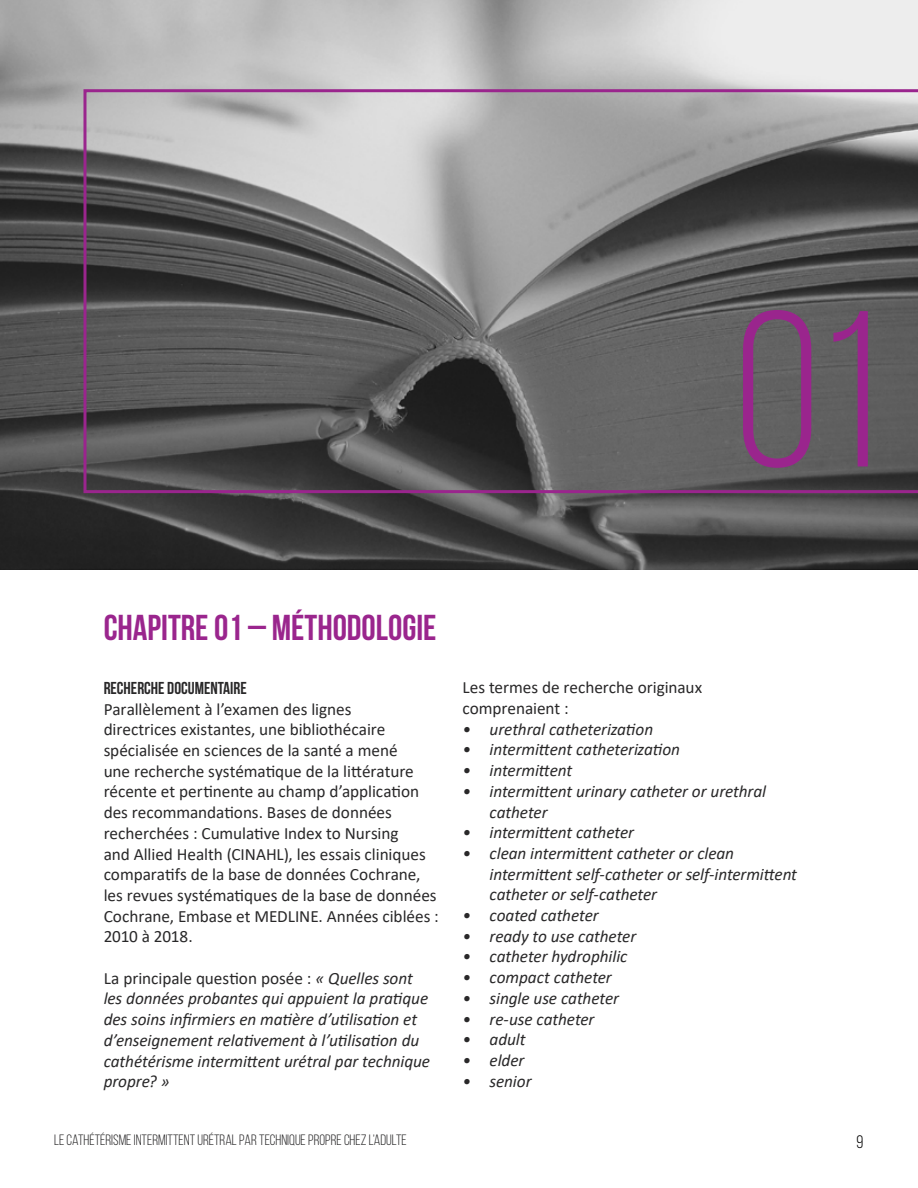
<style>
.page{position:relative;width:918px;height:1188px;background:#fff}
.page>*{position:absolute;margin:0;border:0;box-sizing:border-box;transform-origin:0 0}
.t1{font:221.7px "Bebas Neue";color:#9a258d}
.t2{font:700 36px "Bebas Neue";color:#9a258d}
.t3{font:18px "Bebas Neue";color:#000}
.t4{font:italic 17.25px/20.7px "Calibri";letter-spacing:-.005em;color:#292829}
.t5{font:17.25px/20.7px "Calibri";letter-spacing:-.005em;color:#292829}
.t6{font:700 17.25px "Bebas Neue";color:#292829}
.t7{font:15px "Bebas Neue";color:#292829}
.s1{font-style:normal}
</style>
<div class="page">
<img style="left:0;top:0;width:918px;height:570px">
<svg style="left:83px;top:89px;width:835px;height:404px;background:#716f71"></svg>
<h1 class="t1" style="left:735px;top:271px;width:148px">01</h1>
<h2 class="t2" style="left:104px;top:608px;width:334px">CHAPITRE 01 – MÉTHODOLOGIE</h2>
<p class="t6" style="left:104px;top:678px;width:145px">RECHERCHE DOCUMENTAIRE</p>
<p class="t5" style="left:104px;top:698px;width:337px">Parallèlement à l’examen des lignes<br>directrices existantes, une bibliothécaire spécialisée en sciences de la santé a mené<br>une recherche systématique de la littérature récente et pertinente au champ d’application des recommandations. Bases de données recherchées : Cumulative Index to Nursing<br>and Allied Health (CINAHL), les essais cliniques comparatifs de la base de données Cochrane, les revues systématiques de la base de données Cochrane, Embase et MEDLINE. Années ciblées :<br>2010 à 2018.</p>
<p class="t4" style="left:104px;top:967px;width:328px"><span class="s1">La principale question posée :</span> « Quelles sont les données probantes qui appuient la pratique des soins infirmiers en matière d’utilisation et d’enseignement relativement à l’utilisation du cathétérisme intermittent urétral par technique propre? »</p>
<p class="t5" style="left:463px;top:677px;width:241px">Les termes de recherche originaux comprenaient :</p>
<p class="t4" style="left:463px;top:718px;width:192px">• urethral catheterization</p>
<p class="t4" style="left:463px;top:739px;width:219px">• intermittent catheterization</p>
<p class="t4" style="left:463px;top:759px;width:111px">• intermittent</p>
<p class="t4" style="left:490px;top:780px;width:278px;text-indent:-27px">• intermittent urinary catheter or urethral catheter</p>
<p class="t4" style="left:463px;top:821px;width:173px">• intermittent catheter</p>
<p class="t4" style="left:490px;top:842px;width:309px;text-indent:-27px">• clean intermittent catheter or clean intermittent self-catheter or self-intermittent catheter or self-catheter</p>
<p class="t4" style="left:463px;top:904px;width:138px">• coated catheter</p>
<p class="t4" style="left:463px;top:925px;width:175px">• ready to use catheter</p>
<p class="t4" style="left:463px;top:946px;width:166px">• catheter hydrophilic</p>
<p class="t4" style="left:463px;top:966px;width:151px">• compact catheter</p>
<p class="t4" style="left:463px;top:987px;width:158px">• single use catheter</p>
<p class="t4" style="left:463px;top:1008px;width:133px">• re-use catheter</p>
<p class="t4" style="left:463px;top:1028px;width:65px">• adult</p>
<p class="t4" style="left:463px;top:1049px;width:63px">• elder</p>
<p class="t4" style="left:463px;top:1070px;width:70px">• senior</p>
<p class="t7" style="left:54px;top:1132px;width:354px">LE CATHÉTÉRISME INTERMITTENT URÉTRAL PAR TECHNIQUE PROPRE CHEZ L’ADULTE</p>
<p class="t3" style="left:856px;top:1132px;width:8px">9</p>
</div>
